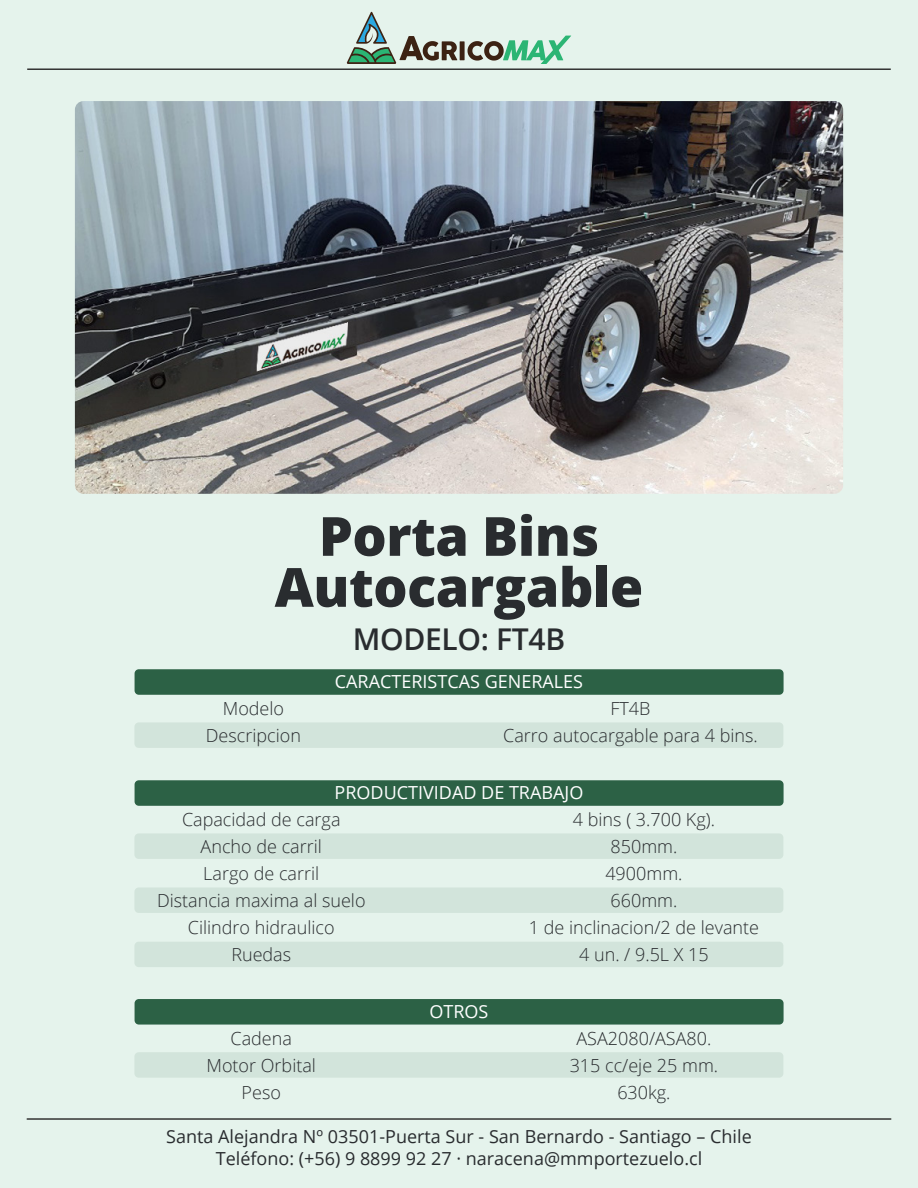
<style>
.page{position:relative;width:918px;height:1188px;background:#e5f3ec}
.page>*{position:absolute;margin:0;border:0;box-sizing:border-box;transform-origin:0 0}
.t1{font:800 54px "Open Sans";letter-spacing:-.01em;color:#292c2f}
.t2{font:600 30px "Open Sans";letter-spacing:-.01em;color:#292c2f}
.t3{font:300 18px "Open Sans";color:#292c2f}
.t4{font:18px/21.6px "Open Sans";color:#292c2f;text-align:center}
.t5{font:18px "Open Sans";color:#fff}
</style>
<div class="page">
<hr style="left:27px;top:1118px;width:864px;height:2px;background:#333">
<hr style="left:27px;top:68px;width:864px;height:2px;background:#333">
<svg style="left:347px;top:12px;width:224px;height:51px"></svg>
<img style="left:75px;top:101px;width:768px;height:393px">
<div style="left:134px;top:722px;width:649px;height:26px;background:#d2e4db;border-radius:4px"></div>
<div style="left:134px;top:833px;width:649px;height:26px;background:#d2e4db;border-radius:4px"></div>
<div style="left:134px;top:1052px;width:649px;height:26px;background:#d2e4db;border-radius:4px"></div>
<div style="left:134px;top:887px;width:649px;height:26px;background:#d2e4db;border-radius:4px"></div>
<div style="left:134px;top:942px;width:649px;height:25px;background:#d2e4db;border-radius:4px"></div>
<div style="left:135px;top:669px;width:649px;height:26px;background:#2c6145;border-radius:4px"></div>
<div style="left:135px;top:780px;width:649px;height:26px;background:#2c6145;border-radius:4px"></div>
<div style="left:135px;top:999px;width:649px;height:26px;background:#2c6145;border-radius:4px"></div>
<p class="t1" style="left:319px;top:495px;width:282px">Porta Bins</p>
<p class="t1" style="left:275px;top:546px;width:370px">Autocargable</p>
<p class="t2" style="left:353px;top:619px;width:214px">MODELO: FT4B</p>
<p class="t3" style="left:223px;top:696px;width:63px">Modelo</p>
<p class="t3" style="left:206px;top:723px;width:97px">Descripcion</p>
<p class="t5" style="left:335px;top:669px;width:250px">CARACTERISTCAS GENERALES</p>
<p class="t3" style="left:610px;top:696px;width:42px">FT4B</p>
<p class="t3" style="left:503px;top:723px;width:256px">Carro autocargable para 4 bins.</p>
<p class="t5" style="left:335px;top:780px;width:250px">PRODUCTIVIDAD DE TRABAJO</p>
<p class="t3" style="left:182px;top:807px;width:160px">Capacidad de carga</p>
<p class="t3" style="left:201px;top:834px;width:123px">Ancho de carril</p>
<p class="t3" style="left:203px;top:861px;width:117px">Largo de carril</p>
<p class="t3" style="left:157px;top:888px;width:210px">Distancia maxima al suelo</p>
<p class="t3" style="left:188px;top:915px;width:148px">Cilindro hidraulico</p>
<p class="t3" style="left:231px;top:942px;width:61px">Ruedas</p>
<p class="t3" style="left:231px;top:1026px;width:63px">Cadena</p>
<p class="t3" style="left:207px;top:1053px;width:111px">Motor Orbital</p>
<p class="t3" style="left:242px;top:1080px;width:41px">Peso</p>
<p class="t5" style="left:429px;top:999px;width:61px">OTROS</p>
<p class="t3" style="left:573px;top:807px;width:144px">4 bins ( 3.700 Kg).</p>
<p class="t3" style="left:611px;top:834px;width:68px">850mm.</p>
<p class="t3" style="left:605px;top:861px;width:79px">4900mm.</p>
<p class="t3" style="left:611px;top:888px;width:68px">660mm.</p>
<p class="t3" style="left:529px;top:915px;width:232px">1 de inclinacion/2 de levante</p>
<p class="t3" style="left:579px;top:942px;width:131px">4 un. / 9.5L X 15</p>
<p class="t3" style="left:577px;top:1026px;width:136px">ASA2080/ASA80.</p>
<p class="t3" style="left:570px;top:1053px;width:150px">315 cc/eje 25 mm.</p>
<p class="t3" style="left:617px;top:1080px;width:55px">630kg.</p>
<p class="t4" style="left:166px;top:1125px;width:587px">Santa Alejandra Nº 03501-Puerta Sur - San Bernardo - Santiago – Chile<br>Teléfono: (+56) 9 8899 92 27 · naracena@mmportezuelo.cl</p>
</div>
